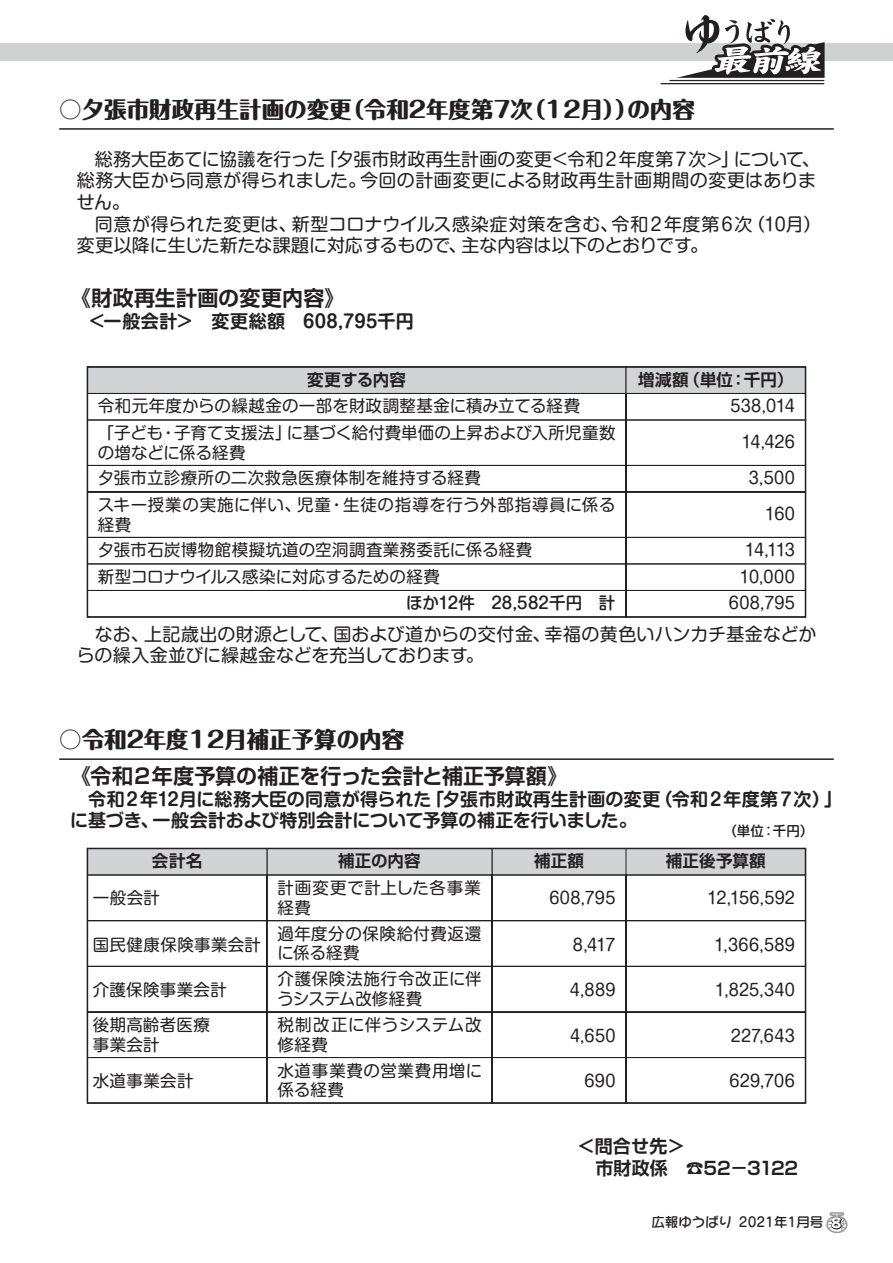
<style>
.page{position:relative;width:893px;height:1263px;background:#fff}
.page>*{position:absolute;margin:0;border:0;box-sizing:border-box;transform-origin:0 0}
.t1{font:22.5px "Maru Fo Pro Heavy 90 msp RKSJ H";color:#231f20}
.t2{font:21px "Shin Go Pro De Bold 90 msp RKSJ H";letter-spacing:.005em;color:#231f20}
.t3{font:18px/21.6px "Shin M Go Pro Regular 90 msp RKSJ H";letter-spacing:.005em;color:#231f20}
.t4{font:18px/21.6px "Shin M Go Pro De Bold 90 msp RKSJ H";letter-spacing:.005em;color:#231f20}
.t5{font:18px/21.6px "Shin Go Pro De Bold 90 msp RKSJ H";color:#231f20}
.t6{font:16.5px/19.8px "Shin M Go Pro Regular 90 msp RKSJ H";letter-spacing:.02em;color:#231f20}
.t7{font:16.5px/19.8px "Shin M Go Pro Regular 90 msp RKSJ H";letter-spacing:.04em;color:#231f20}
.t8{font:16.5px "Shin Go Pro De Bold 90 msp RKSJ H";letter-spacing:.01em;color:#231f20}
.t9{font:16.5px/36px "Shin M Go Pro Regular 90 msp RKSJ H";letter-spacing:-.03em;color:#231f20;text-align:right}
.t10{font:16.5px "Shin M Go Pro Medium 90 msp RKSJ H";letter-spacing:.01em;color:#231f20}
.t11{font:13.5px "Seurat Capie Pro DB 90 msp RKSJ H";color:#231f20}
.t12{font:13.5px "Shin M Go Pro Medium 90 msp RKSJ H";color:#231f20}
.s1{font-family:"Pop Happiness Std EB 90 msp RKSJ H";font-size:15px;color:#fff}
</style>
<div class="page">
<hr style="left:59px;top:128px;width:775px;height:2px;background:#231f20">
<hr style="left:59px;top:758px;width:775px;height:2px;background:#231f20">
<svg style="left:90px;top:369px;width:713px;height:246px"></svg>
<div style="left:87px;top:366px;width:719px;height:252px;border:2px solid #231f20"></div>
<svg style="left:87px;top:419px;width:719px;height:46px"></svg>
<div style="left:626px;top:848px;width:179px;height:27px;background:#d1d3d4"></div>
<div style="left:492px;top:848px;width:134px;height:27px;background:#d1d3d4"></div>
<div style="left:267px;top:848px;width:225px;height:27px;background:#d1d3d4"></div>
<div style="left:87px;top:848px;width:180px;height:27px;background:#d1d3d4"></div>
<svg style="left:90px;top:874px;width:713px;height:227px"></svg>
<svg style="left:87px;top:465px;width:719px;height:72px"></svg>
<svg style="left:87px;top:537px;width:719px;height:54px"></svg>
<div style="left:87px;top:848px;width:719px;height:256px;border:2px solid #231f20"></div>
<div style="left:0;top:43px;width:893px;height:18px;background:#cfd1d3"></div>
<svg style="left:676px;top:15px;width:149px;height:70px"></svg>
<hr style="left:670px;top:80px;width:154px;height:1px;background:#231f20">
<hr style="left:661px;top:83px;width:163px;height:1px;background:#231f20">
<svg style="left:826px;top:1212px;width:21px;height:22px"></svg>
<h1 class="t1" style="left:59px;top:101px;width:637px">○夕張市財政再生計画の変更（令和２年度第７次（12月））の内容</h1>
<p class="t3" style="left:77px;top:151px;width:744px;text-indent:18px">総務大臣あてに協議を行った「夕張市財政再生計画の変更＜令和２年度第７次＞」について、総務大臣から同意が得られました。今回の計画変更による財政再生計画期間の変更はありません。</p>
<p class="t3" style="left:77px;top:215px;width:746px;text-indent:18px">同意が得られた変更は、新型コロナウイルス感染症対策を含む、令和２年度第６次（10月）変更以降に生じた新たな課題に対応するもので、主な内容は以下のとおりです。</p>
<p class="t2" style="left:70px;top:290px;width:277px">《財政再生計画の変更内容》</p>
<p class="t4" style="left:70px;top:312px;width:345px">　＜一般会計＞　変更総額　608,795千円</p>
<p class="t8" style="left:307px;top:374px;width:100px">変更する内容</p>
<p class="t8" style="left:638px;top:374px;width:157px">増減額（単位：千円）</p>
<p class="t6" style="left:730px;top:399px;width:66px">538,014</p>
<p class="t6" style="left:98px;top:399px;width:484px">令和元年度からの繰越金の一部を財政調整基金に積み立てる経費</p>
<p class="t6" style="left:98px;top:425px;width:519px">「子ども・子育て支援法」に基づく給付費単価の上昇および入所児童数の増などに係る経費</p>
<p class="t6" style="left:98px;top:471px;width:384px">夕張市立診療所の二次救急医療体制を維持する経費</p>
<p class="t7" style="left:98px;top:497px;width:519px">スキー授業の実施に伴い、児童・生徒の指導を行う外部指導員に係る経費</p>
<p class="t6" style="left:98px;top:539px;width:436px;line-height:26.5px">夕張市石炭博物館模擬坑道の空洞調査業務委託に係る経費新型コロナウイルス感染に対応するための経費</p>
<p class="t10" style="left:406px;top:597px;width:211px">ほか12件　28,582千円　計</p>
<p class="t9" style="left:742px;top:427px;width:55px">14,426<br>3,500<br>160<br>14,113</p>
<p class="t6" style="left:729px;top:566px;width:68px;line-height:26.5px;text-align:right">10,000<br>608,795</p>
<p class="t3" style="left:77px;top:626px;width:741px;text-indent:18px">なお、上記歳出の財源として、国および道からの交付金、幸福の黄色いハンカチ基金などからの繰入金並びに繰越金などを充当しております。</p>
<h1 class="t1" style="left:59px;top:731px;width:346px">○令和２年度12月補正予算の内容</h1>
<p class="t2" style="left:70px;top:768px;width:500px">《令和２年度予算の補正を行った会計と補正予算額》</p>
<p class="t4" style="left:70px;top:791px;width:773px">　令和２年12月に総務大臣の同意が得られた「夕張市財政再生計画の変更（令和２年度第７次）」に基づき、一般会計および特別会計について予算の補正を行いました。</p>
<p class="t12" style="left:723px;top:826px;width:92px">（単位：千円）</p>
<p class="t8" style="left:152px;top:855px;width:52px">会計名</p>
<p class="t6" style="left:93px;top:890px;width:69px">一般会計</p>
<p class="t6" style="left:93px;top:937px;width:170px">国民健康保険事業会計</p>
<p class="t6" style="left:93px;top:974px;width:136px;line-height:35.2px">介護保険事業会計後期高齢者医療</p>
<p class="t6" style="left:93px;top:1037px;width:69px">事業会計</p>
<p class="t8" style="left:338px;top:855px;width:84px">補正の内容</p>
<p class="t7" style="left:277px;top:880px;width:205px">計画変更で計上した各事業経費</p>
<p class="t6" style="left:277px;top:926px;width:205px">過年度分の保険給付費返還に係る経費</p>
<p class="t6" style="left:277px;top:971px;width:206px">介護保険法施行令改正に伴うシステム改修経費</p>
<p class="t6" style="left:277px;top:1017px;width:206px">税制改正に伴うシステム改修経費</p>
<p class="t8" style="left:534px;top:855px;width:51px">補正額</p>
<p class="t6" style="left:549px;top:890px;width:68px">608,795</p>
<p class="t6" style="left:573px;top:937px;width:44px">8,417</p>
<p class="t6" style="left:570px;top:982px;width:47px">4,889</p>
<p class="t6" style="left:570px;top:1028px;width:47px">4,650</p>
<p class="t8" style="left:666px;top:855px;width:102px">補正後予算額</p>
<p class="t6" style="left:707px;top:890px;width:89px">12,156,592</p>
<p class="t6" style="left:714px;top:937px;width:82px">1,366,589</p>
<p class="t6" style="left:715px;top:982px;width:81px">1,825,340</p>
<p class="t6" style="left:731px;top:1028px;width:66px">227,643</p>
<p class="t6" style="left:93px;top:1073px;width:102px">水道事業会計</p>
<p class="t6" style="left:277px;top:1063px;width:206px">水道事業費の営業費用増に係る経費</p>
<p class="t6" style="left:584px;top:1073px;width:33px">690</p>
<p class="t6" style="left:729px;top:1073px;width:67px">629,706</p>
<p class="t5" style="left:577px;top:1138px;width:222px">＜問合せ先＞<br>　市財政係　☎52－3122</p>
<p class="t11" style="left:651px;top:1217px;width:194px">広報ゆうばり 2021年1月号<span class="s1">８</span></p>
</div>
